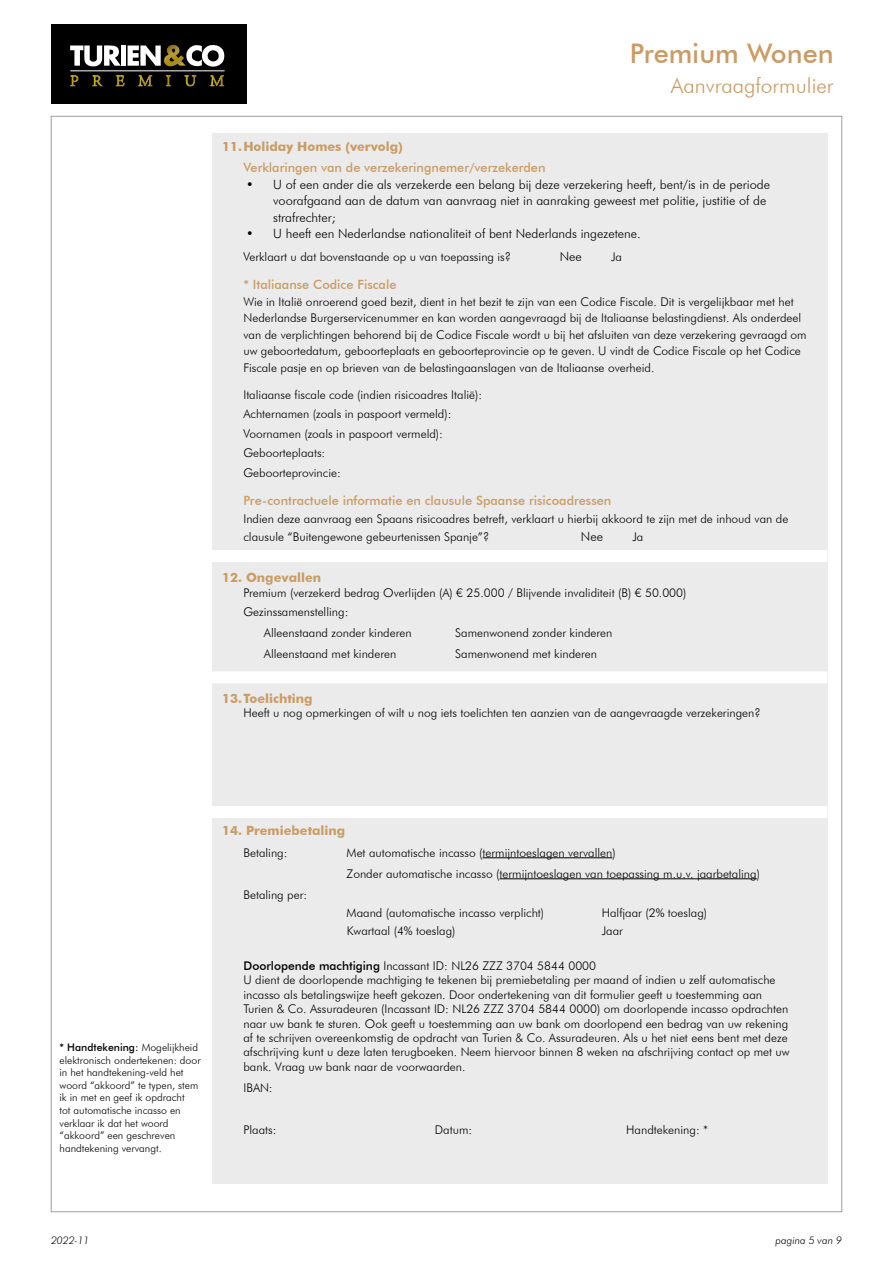
<style>
.page{position:relative;width:893px;height:1263px;background:#fff}
.page>*{position:absolute;margin:0;border:0;box-sizing:border-box;transform-origin:0 0}
.t1{font:500 27px "Futura BT";color:#ca9c64}
.t2{font:300 21px "Futura BT";color:#ca9c64}
.t3{font:300 12.75px/16.5px "Futura BT";color:#000}
.t4{font:500 12.75px "Futura BT";color:#ca9c64}
.t5{font:700 12.75px "Futura BT";color:#ca9c64}
.t6{font:300 12px/14.4px "Futura BT";color:#000}
.t7{font:300 10.5px/12.6px "Futura BT";color:#000}
.t8{font:italic 300 10.5px "Futura BT";color:#000}
.s1{font-weight:500}
</style>
<div class="page">
<div style="left:212px;top:133px;width:616px;height:1050px;background:#ebebeb"></div>
<div style="left:51px;top:24px;width:195px;height:80px;background:#000"></div>
<hr style="left:70px;top:71px;width:155px;height:1px;background:#fff">
<svg style="left:70px;top:44px;width:154px;height:43px"></svg>
<div style="left:209px;top:550px;width:618px;height:12px;background:#fff"></div>
<div style="left:209px;top:671px;width:618px;height:12px;background:#fff"></div>
<div style="left:209px;top:806px;width:618px;height:12px;background:#fff"></div>
<hr style="left:483px;top:857px;width:129px;height:1px;background:#000">
<hr style="left:499px;top:878px;width:258px;height:1px;background:#000">
<h1 class="t1" style="left:630px;top:37px;width:205px">Premium Wonen</h1>
<h2 class="t2" style="left:671px;top:73px;width:164px">Aanvraagformulier</h2>
<p class="t5" style="left:222px;top:139px;width:182px">11.Holiday Homes (vervolg)</p>
<p class="t4" style="left:243px;top:160px;width:304px">Verklaringen van de verzekeringnemer/verzekerden</p>
<p class="t3" style="left:273px;top:176px;width:498px;text-indent:-27px">• U of een ander die als verzekerde een belang bij deze verzekering heeft, bent/is in de periode voorafgaand aan de datum van aanvraag niet in aanraking geweest met politie, justitie of de strafrechter;</p>
<p class="t3" style="left:246px;top:225px;width:396px">• U heeft een Nederlandse nationaliteit of bent Nederlands ingezetene.</p>
<p class="t6" style="left:243px;top:249px;width:269px">Verklaart u dat bovenstaande op u van toepassing is?</p>
<p class="t3" style="left:560px;top:248px;width:24px">Nee</p>
<p class="t6" style="left:611px;top:249px;width:12px">Ja</p>
<p class="t4" style="left:243px;top:277px;width:155px">* Italiaanse Codice Fiscale</p>
<p class="t6" style="left:243px;top:293px;width:565px;line-height:16.5px">Wie in Italië onroerend goed bezit, dient in het bezit te zijn van een Codice Fiscale. Dit is vergelijkbaar met het Nederlandse Burgerservicenummer en kan worden aangevraagd bij de Italiaanse belastingdienst. Als onderdeel van de verplichtingen behorend bij de Codice Fiscale wordt u bij het afsluiten van deze verzekering gevraagd om uw geboortedatum, geboorteplaats en geboorteprovincie op te geven. U vindt de Codice Fiscale op het Codice Fiscale pasje en op brieven van de belastingaanslagen van de Italiaanse overheid.</p>
<p class="t6" style="left:243px;top:385px;width:240px;line-height:19.5px">Italiaanse fiscale code (indien risicoadres Italië):<br>Achternamen (zoals in paspoort vermeld):<br>Voornamen (zoals in paspoort vermeld):<br>Geboorteplaats:<br>Geboorteprovincie:</p>
<p class="t4" style="left:243px;top:493px;width:369px">Pre-contractuele informatie en clausule Spaanse risicoadressen</p>
<p class="t6" style="left:243px;top:510px;width:546px;line-height:18px">Indien deze aanvraag een Spaans risicoadres betreft, verklaart u hierbij akkoord te zijn met de inhoud van de clausule “Buitengewone gebeurtenissen Spanje”?</p>
<p class="t3" style="left:581px;top:528px;width:24px">Nee</p>
<p class="t6" style="left:632px;top:530px;width:12px">Ja</p>
<p class="t5" style="left:222px;top:569px;width:101px">12. Ongevallen</p>
<p class="t6" style="left:243px;top:582px;width:444px;line-height:19.5px">Premium (verzekerd bedrag Overlijden (A) € 25.000 / Blijvende invaliditeit (B) € 50.000)<br>Gezinssamenstelling:</p>
<p class="t6" style="left:264px;top:625px;width:149px">Alleenstaand zonder kinderen</p>
<p class="t6" style="left:455px;top:625px;width:159px">Samenwonend zonder kinderen</p>
<p class="t6" style="left:264px;top:646px;width:134px">Alleenstaand met kinderen</p>
<p class="t6" style="left:455px;top:646px;width:143px">Samenwonend met kinderen</p>
<p class="t5" style="left:222px;top:691px;width:92px">13.Toelichting</p>
<p class="t6" style="left:243px;top:706px;width:519px">Heeft u nog opmerkingen of wilt u nog iets toelichten ten aanzien van de aangevraagde verzekeringen?</p>
<p class="t7" style="left:60px;top:1041px;width:143px"><span class="s1">* Handtekening:</span> Mogelijkheid elektronisch ondertekenen: door in het handtekening-veld het woord “akkoord” te typen, stem ik in met en geef ik opdracht<br>tot automatische incasso en verklaar ik dat het woord “akkoord” een geschreven handtekening vervangt.</p>
<p class="t5" style="left:222px;top:823px;width:125px">14. Premiebetaling</p>
<p class="t6" style="left:243px;top:845px;width:46px">Betaling:</p>
<p class="t6" style="left:347px;top:842px;width:415px;line-height:21px">Met automatische incasso (termijntoeslagen vervallen)<br>Zonder automatische incasso (termijntoeslagen van toepassing m.u.v. jaarbetaling)</p>
<p class="t6" style="left:243px;top:887px;width:65px">Betaling per:</p>
<p class="t6" style="left:347px;top:905px;width:199px">Maand (automatische incasso verplicht)</p>
<p class="t6" style="left:602px;top:905px;width:107px">Halfjaar (2% toeslag)</p>
<p class="t6" style="left:347px;top:923px;width:110px">Kwartaal (4% toeslag)</p>
<p class="t6" style="left:602px;top:923px;width:23px">Jaar</p>
<p class="t6" style="left:243px;top:958px;width:548px"><span class="s1">Doorlopende machtiging</span> Incassant ID: NL26 ZZZ 3704 5844 0000<br>U dient de doorlopende machtiging te tekenen bij premiebetaling per maand of indien u zelf automatische incasso als betalingswijze heeft gekozen. Door ondertekening van dit formulier geeft u toestemming aan Turien &amp; Co. Assuradeuren (Incassant ID: NL26 ZZZ 3704 5844 0000) om doorlopende incasso opdrachten naar uw bank te sturen. Ook geeft u toestemming aan uw bank om doorlopend een bedrag van uw rekening af te schrijven overeenkomstig de opdracht van Turien &amp; Co. Assuradeuren. Als u het niet eens bent met deze afschrijving kunt u deze laten terugboeken. Neem hiervoor binnen 8 weken na afschrijving contact op met uw bank. Vraag uw bank naar de voorwaarden.</p>
<p class="t6" style="left:243px;top:1080px;width:31px">IBAN:</p>
<p class="t6" style="left:243px;top:1122px;width:35px">Plaats:</p>
<p class="t6" style="left:435px;top:1122px;width:39px">Datum:</p>
<p class="t6" style="left:626px;top:1122px;width:83px">Handtekening: *</p>
<p class="t8" style="left:51px;top:1234px;width:40px">2022-11</p>
<p class="t8" style="left:775px;top:1234px;width:68px">pagina 5 van 9</p>
</div>
